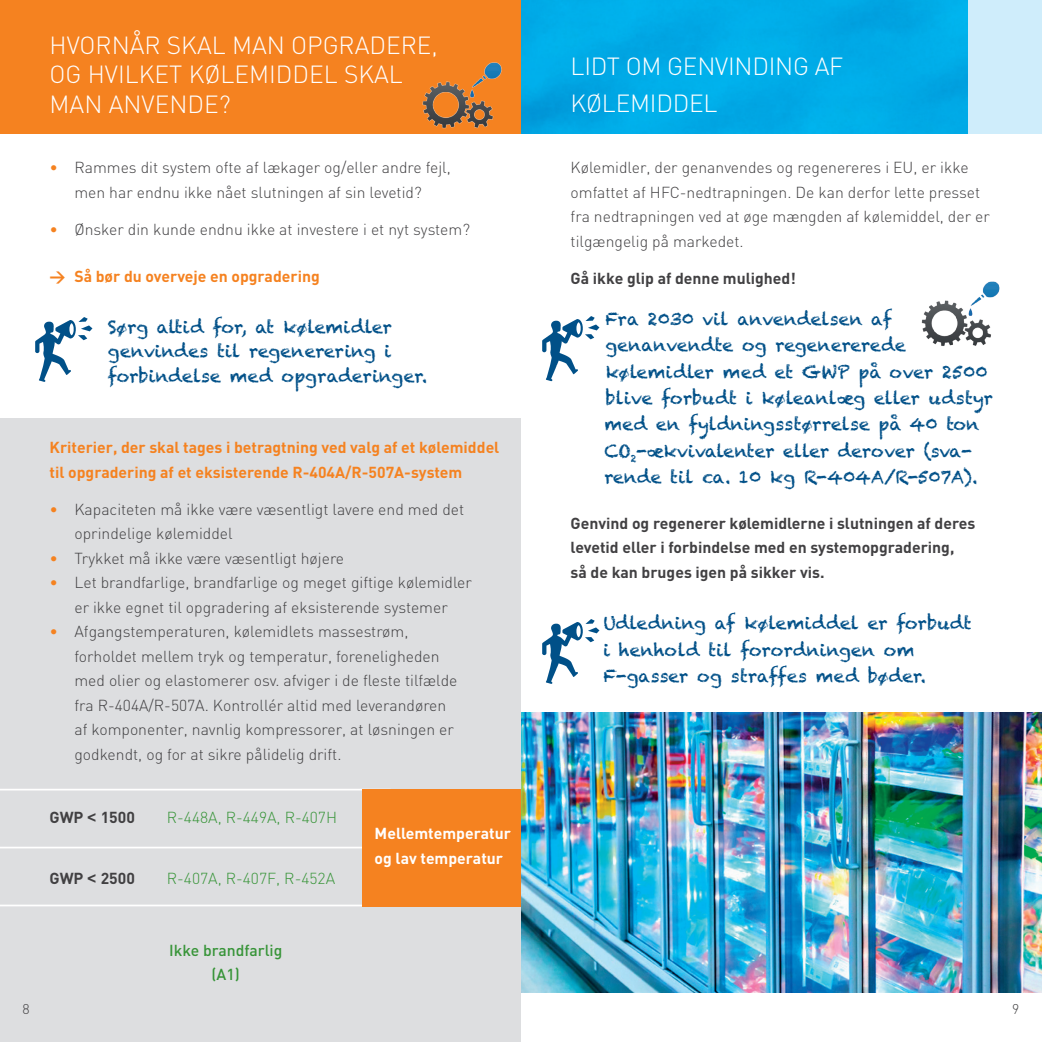
<style>
.page{position:relative;width:1042px;height:1042px;background:#fff}
.page>*{position:absolute;margin:0;border:0;box-sizing:border-box;transform-origin:0 0}
.t1{font:300 24.5px/29.4px "DIN";color:#fff}
.t2{font:17.5px/26.2px "Chalkduster";color:#005088}
.t3{font:300 15.75px/24.5px "DIN";color:#414042}
.t4{font:700 15.75px/24.5px "DIN";color:#414042}
.t5{font:700 15.75px/24.5px "DIN";color:#f58220}
.t6{font:300 15.75px "DIN";color:#379438}
.t7{font:700 15.75px/24.5px "DIN";color:#fff}
.t8{font:500 15.75px/24.5px "DIN";color:#379438;text-align:center}
.t9{font:300 14px "DIN";color:#414042}
.s1{color:#f58220}
.s2{font-family:"Arial"}
</style>
<div class="page">
<div style="left:0;top:0;width:1042px;height:134px;background:#cfedfb"></div>
<div style="left:0;top:418px;width:521px;height:624px;background:#dddee0"></div>
<div style="left:0;top:0;width:525px;height:134px;background:#f58220"></div>
<img style="left:422px;top:62px;width:80px;height:67px">
<hr style="left:0;top:846px;width:391px;height:2px;background:#fff">
<hr style="left:0;top:789px;width:391px;height:1px;background:#fff">
<hr style="left:0;top:904px;width:521px;height:2px;background:#fff">
<div style="left:362px;top:789px;width:159px;height:117px;background:#f58220"></div>
<img style="left:521px;top:0;width:446px;height:134px">
<img style="left:542px;top:316px;width:58px;height:66px">
<img style="left:542px;top:619px;width:58px;height:65px">
<img style="left:521px;top:712px;width:521px;height:280px">
<img style="left:921px;top:281px;width:79px;height:65px">
<img style="left:35px;top:317px;width:58px;height:65px">
<h1 class="t1" style="left:50px;top:30px;width:390px">HVORNÅR SKAL MAN OPGRADERE,<br>OG HVILKET KØLEMIDDEL SKAL<br>MAN ANVENDE?</h1>
<p class="t3" style="left:50px;top:155px;width:403px;text-align:center"><span class="s1">•</span> Rammes dit system ofte af lækager og/eller andre fejl, men har endnu ikke nået slutningen af sin levetid?</p>
<p class="t3" style="left:50px;top:216px;width:422px"><span class="s1">•</span> Ønsker din kunde endnu ikke at investere i et nyt system?</p>
<p class="t5" style="left:50px;top:263px;width:272px">&gt; Så bør du overveje en opgradering</p>
<p class="t2" style="left:108px;top:314px;width:321px;line-height:24.5px">Sørg altid for, at kølemidler genvindes til regenerering i forbindelse med opgraderinger.</p>
<p class="t5" style="left:50px;top:435px;width:451px">Kriterier, der skal tages i betragtning ved valg af et kølemiddel til opgradering af et eksisterende R-404A/R-507A-system</p>
<p class="t3" style="left:74px;top:496px;width:391px;text-indent:-25px"><span class="s1">•</span> Kapaciteten må ikke være væsentligt lavere end med det oprindelige kølemiddel</p>
<p class="t3" style="left:50px;top:545px;width:296px"><span class="s1">•</span> Trykket må ikke være væsentligt højere</p>
<p class="t3" style="left:50px;top:570px;width:424px;text-align:center"><span class="s1">•</span> Let brandfarlige, brandfarlige og meget giftige kølemidler er ikke egnet til opgradering af eksisterende systemer</p>
<p class="t3" style="left:74px;top:619px;width:384px;text-indent:-25px"><span class="s1">•</span> Afgangstemperaturen, kølemidlets massestrøm, forholdet mellem tryk og temperatur, foreneligheden med olier og elastomerer osv. afviger i de fleste tilfælde fra R-404A/R-507A. Kontrollér altid med leverandøren af komponenter, navnlig kompressorer, at løsningen er godkendt, og for at sikre pålidelig drift.</p>
<p class="t4" style="left:50px;top:804px;width:87px">GWP <span class="s2">&lt;</span> 1500</p>
<p class="t6" style="left:167px;top:807px;width:172px">R-448A, R-449A, R-407H</p>
<p class="t4" style="left:50px;top:865px;width:87px">GWP <span class="s2">&lt;</span> 2500</p>
<p class="t6" style="left:167px;top:868px;width:170px">R-407A, R-407F, R-452A</p>
<p class="t8" style="left:169px;top:937px;width:115px">Ikke brandfarlig (A1)</p>
<p class="t7" style="left:375px;top:820px;width:138px">Mellemtemperatur og lav temperatur</p>
<h1 class="t1" style="left:570px;top:48px;width:274px;line-height:36.8px">LIDT OM GENVINDING AF<br>KØLEMIDDEL</h1>
<p class="t3" style="left:570px;top:155px;width:421px">Kølemidler, der genanvendes og regenereres i EU, er ikke omfattet af HFC-nedtrapningen. De kan derfor lette presset fra nedtrapningen ved at øge mængden af kølemiddel, der er tilgængelig på markedet.</p>
<p class="t4" style="left:570px;top:265px;width:227px">Gå ikke glip af denne mulighed!</p>
<p class="t2" style="left:604px;top:306px;width:390px">Fra 2030 vil anvendelsen af genanvendte og regenererede kølemidler med et GWP på over 2500 blive forbudt i køleanlæg eller udstyr med en fyldningsstørrelse på 40 ton CO<sub>2</sub>-ækvivalenter eller derover (sva&shy;rende til ca. 10 kg R-404A/R-507A).</p>
<p class="t4" style="left:570px;top:510px;width:406px">Genvind og regenerer kølemidlerne i slutningen af deres levetid eller i forbindelse med en systemopgradering,<br>så de kan bruges igen på sikker vis.</p>
<p class="t2" style="left:603px;top:610px;width:370px">Udledning af kølemiddel er forbudt i henhold til forordningen om<br>F-gasser og straffes med bøder.</p>
<p class="t9" style="left:23px;top:1000px;width:9px">8</p>
<p class="t9" style="left:1012px;top:1000px;width:9px">9</p>
</div>
